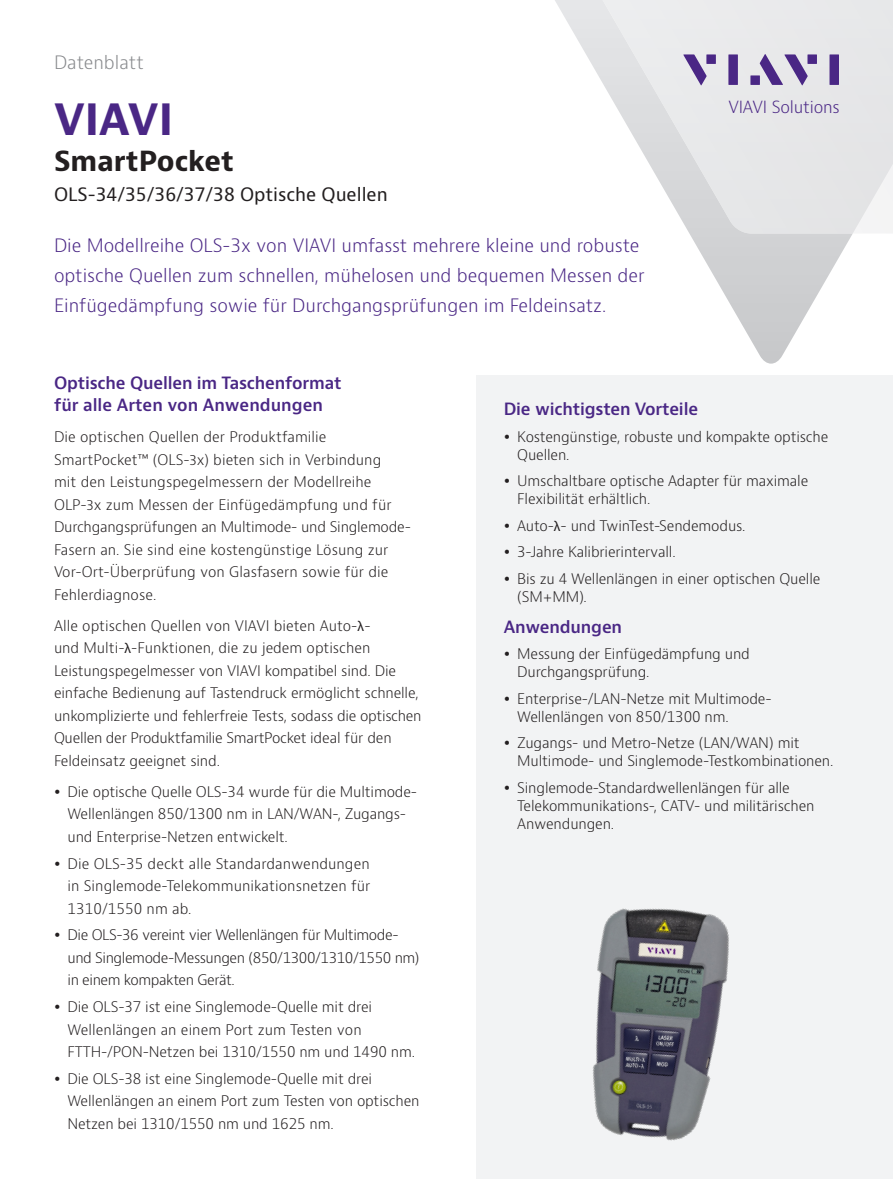
<style>
.page{position:relative;width:893px;height:1191px;background:#fff}
.page>*{position:absolute;margin:0;border:0;box-sizing:border-box;transform-origin:0 0}
.Cover_headline_28_33{font:700 42px "Bernino Sans";color:#4a2785}
.Cover_headline_28_33-2{font:700 27px "Bernino Sans";color:#231f20}
.P_Intro_12_20{font:300 18px/30px "Bernino Sans";color:#4a2785}
.Cover_headline_28_33-3{font:18px "Bernino Sans";color:#231f20}
.P_DocType{font:300 18px "Bernino Sans";color:#87898c}
.Header_12_16{font:600 16.5px/22.5px "Bernino Sans";letter-spacing:-.01em;color:#4a2785}
.H2_Bullet_Heading_Pu{font:600 16.5px "Bernino Sans";letter-spacing:-.01em;color:#4a2785}
.t1{font:300 16.35px "Bernino Sans";letter-spacing:-.01em;color:#4a2785}
.P_10_16{font:300 14.25px/22.5px "Bernino Sans";letter-spacing:-.01em;color:#231f20}
.P_10_16-2{font:300 14.25px/22.5px "Bernino Sans";letter-spacing:-.03em;color:#231f20}
.s1{font-family:"Myriad Pro";font-weight:400}
</style>
<div class="page">
<svg style="left:690px;top:234px;width:162px;height:130px"></svg>
<svg style="left:555px;top:0;width:338px;height:234px"></svg>
<svg style="left:683px;top:54px;width:24px;height:31px"></svg>
<div style="left:706px;top:54px;width:10px;height:10px;background:#4a2785"></div>
<div style="left:728px;top:54px;width:10px;height:31px;background:#4a2785"></div>
<div style="left:807px;top:54px;width:10px;height:10px;background:#4a2785"></div>
<div style="left:829px;top:54px;width:10px;height:31px;background:#4a2785"></div>
<svg style="left:760px;top:54px;width:48px;height:31px"></svg>
<div style="left:750px;top:75px;width:10px;height:10px;background:#4a2785"></div>
<div style="left:477px;top:375px;width:416px;height:804px;background:#f2f3f4"></div>
<img style="left:592px;top:908px;width:137px;height:233px">
<p class="P_DocType" style="left:54px;top:50px;width:91px">Datenblatt</p>
<p class="Cover_headline_28_33" style="left:54px;top:92px;width:121px">VIAVI</p>
<p class="Cover_headline_28_33-2" style="left:54px;top:144px;width:181px">SmartPocket</p>
<p class="Cover_headline_28_33-3" style="left:54px;top:183px;width:335px">OLS-34/35/36/37/38 Optische Quellen</p>
<p class="P_Intro_12_20" style="left:54px;top:231px;width:592px">Die Modellreihe OLS-3x von VIAVI umfasst mehrere kleine und robuste optische Quellen zum schnellen, mühelosen und bequemen Messen der<br>Einfügedämpfung sowie für Durchgangsprüfungen im Feldeinsatz.</p>
<p class="t1" style="left:728px;top:96px;width:113px">VIAVI Solutions</p>
<p class="Header_12_16" style="left:54px;top:372px;width:289px">Optische Quellen im Taschenformat für alle Arten von Anwendungen</p>
<p class="P_10_16" style="left:54px;top:426px;width:358px">Die optischen Quellen der Produktfamilie SmartPocket™ (OLS-3x) bieten sich in Verbindung<br>mit den Leistungspegelmessern der Modellreihe OLP-3x zum Messen der Einfügedämpfung und für Durchgangsprüfungen an Multimode- und Singlemode-Fasern an. Sie sind eine kostengünstige Lösung zur Vor-Ort-Überprüfung von Glasfasern sowie für die Fehlerdiagnose.</p>
<p class="P_10_16" style="left:54px;top:614px;width:369px">Alle optischen Quellen von VIAVI bieten Auto-<span class="s1">λ</span>-<br>und Multi-<span class="s1">λ</span>-Funktionen, die zu jedem optischen Leistungspegelmesser von VIAVI kompatibel sind. Die einfache Bedienung auf Tastendruck ermöglicht schnelle, unkomplizierte und fehlerfreie Tests, sodass die optischen Quellen der Produktfamilie SmartPocket ideal für den Feldeinsatz geeignet sind.</p>
<p class="P_10_16" style="left:68px;top:780px;width:351px">Die optische Quelle OLS-34 wurde für die Multimode-<br>Wellenlängen 850/1300 nm in LAN/WAN-, Zugangs&shy;und Enterprise-Netzen entwickelt.</p>
<p class="P_10_16" style="left:68px;top:852px;width:304px;text-align:justify">Die OLS-35 deckt alle Standardanwendungen in Singlemode-Telekommunikationsnetzen für 1310/1550 nm ab.</p>
<p class="P_10_16-2" style="left:68px;top:924px;width:353px">Die OLS-36 vereint vier Wellenlängen für Multimode&shy;und Singlemode-Messungen (850/1300/1310/1550 nm) in einem kompakten Gerät.</p>
<p class="P_10_16" style="left:68px;top:996px;width:349px">Die OLS-37 ist eine Singlemode-Quelle mit drei<br>Wellenlängen an einem Port zum Testen von<br>FTTH-/PON-Netzen bei 1310/1550 nm und 1490 nm.</p>
<p class="P_10_16" style="left:68px;top:1067px;width:354px">Die OLS-38 ist eine Singlemode-Quelle mit drei<br>Wellenlängen an einem Port zum Testen von optischen<br>Netzen bei 1310/1550 nm und 1625 nm.</p>
<p class="H2_Bullet_Heading_Pu" style="left:504px;top:398px;width:196px">Die wichtigsten Vorteile</p>
<p class="P_10_16" style="left:517px;top:428px;width:313px;line-height:18px">Kostengünstige, robuste und kompakte optische<br>Quellen.</p>
<p class="P_10_16" style="left:517px;top:472px;width:293px;line-height:18px">Umschaltbare optische Adapter für maximale<br>Flexibilität erhältlich.</p>
<p class="P_10_16" style="left:517px;top:514px;width:230px">Auto-<span class="s1">λ</span>- und TwinTest-Sendemodus.</p>
<p class="P_10_16" style="left:517px;top:541px;width:160px">3-Jahre Kalibrierintervall.</p>
<p class="P_10_16" style="left:517px;top:570px;width:305px;line-height:18px">Bis zu 4 Wellenlängen in einer optischen Quelle (SM+MM).</p>
<p class="H2_Bullet_Heading_Pu" style="left:504px;top:616px;width:120px">Anwendungen</p>
<p class="P_10_16" style="left:517px;top:645px;width:234px;line-height:18px">Messung der Einfügedämpfung und<br>Durchgangsprüfung.</p>
<p class="P_10_16" style="left:517px;top:690px;width:256px;line-height:18px">Enterprise-/LAN-Netze mit Multimode-<br>Wellenlängen von 850/1300 nm.</p>
<p class="P_10_16" style="left:517px;top:734px;width:318px;line-height:18px">Zugangs- und Metro-Netze (LAN/WAN) mit<br>Multimode- und Singlemode-Testkombinationen.</p>
<p class="P_10_16" style="left:517px;top:779px;width:299px;line-height:18px">Singlemode-Standardwellenlängen für alle<br>Telekommunikations-, CATV- und militärischen<br>Anwendungen.</p>
</div>
